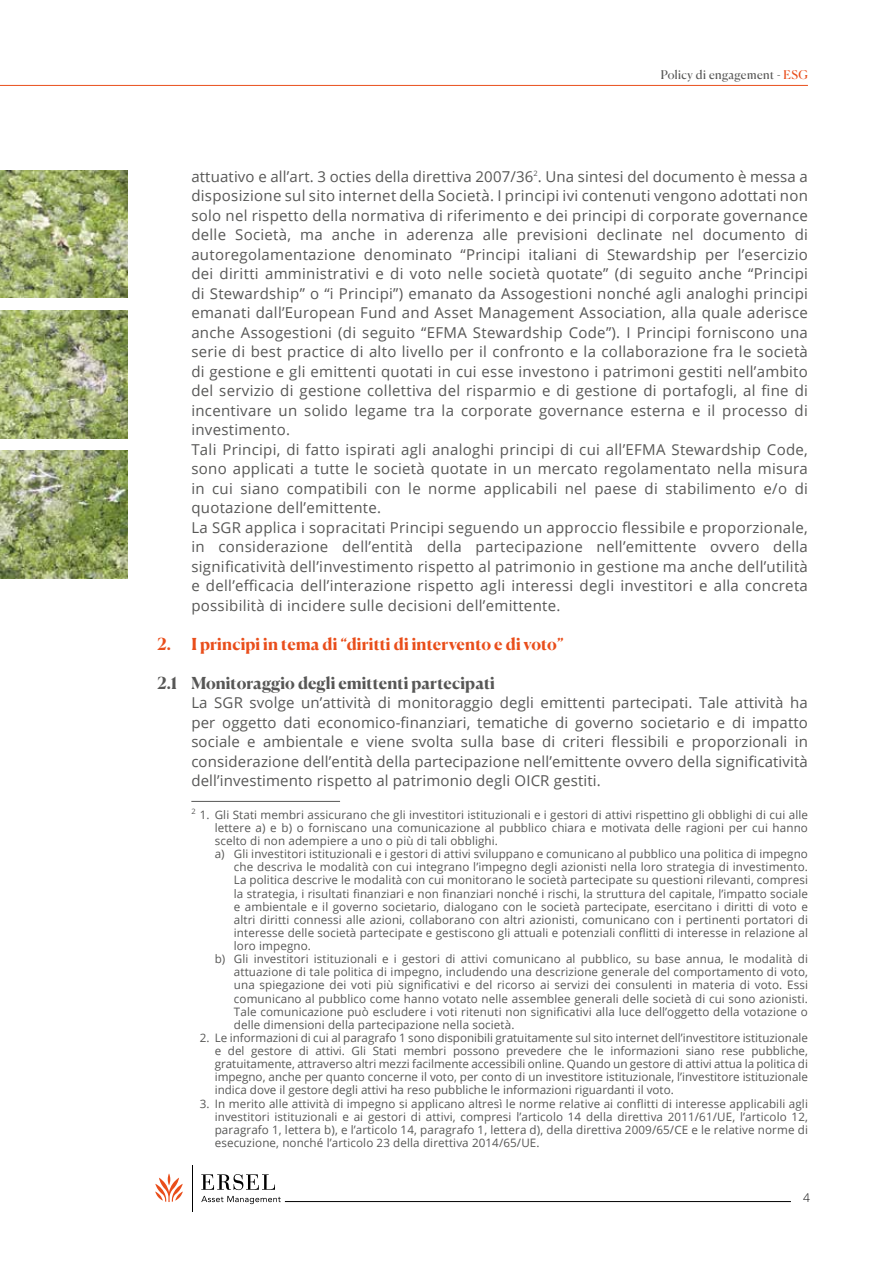
<style>
.page{position:relative;width:893px;height:1263px;background:#fff}
.page>*{position:absolute;margin:0;border:0;box-sizing:border-box;transform-origin:0 0}
.t1{font:700 16.5px "Canela";letter-spacing:.01em;color:#e94e1b}
.t2{font:700 16.5px "Canela";letter-spacing:.005em;color:#575756}
.t3{font:15px/19.5px "Open Sans";letter-spacing:.02em;color:#575756}
.t4{font:12px "Canela";letter-spacing:.04em;color:#575756}
.t5{font:300 12px "Open Sans";color:#000}
.t6{font:11.7px/13px "Open Sans";letter-spacing:.01em;color:#575756;text-align:justify}
.s1{color:#e94e1b}
</style>
<div class="page">
<hr style="left:0;top:85px;width:808px;height:1px;background:#e94e1b">
<hr style="left:191px;top:801px;width:149px;height:1px;background:#575756">
<hr style="left:285px;top:1201px;width:506px;height:1px;background:#000">
<svg style="left:201px;top:1196px;width:80px;height:8px"></svg>
<svg style="left:201px;top:1174px;width:74px;height:16px"></svg>
<hr style="left:192px;top:1165px;width:1px;height:46px;background:#000">
<svg style="left:155px;top:1173px;width:28px;height:29px"></svg>
<img style="left:0;top:170px;width:128px;height:128px">
<img style="left:0;top:310px;width:128px;height:128px">
<img style="left:0;top:451px;width:128px;height:127px">
<p class="t4" style="left:661px;top:66px;width:149px">Policy di engagement - <span class="s1">ESG</span></p>
<p class="t3" style="left:191px;top:166px;width:618px">attuativo e all’art. 3 octies della direttiva 2007/36<sup>2</sup>. Una sintesi del documento è messa a disposizione sul sito internet della Società. I principi ivi contenuti vengono adottati non solo nel rispetto della normativa di riferimento e dei principi di corporate governance delle Società, ma anche in aderenza alle previsioni declinate nel documento di autoregolamentazione denominato “Principi italiani di Stewardship per l’esercizio dei diritti amministrativi e di voto nelle società quotate” (di seguito anche “Principi di Stewardship” o “i Principi”) emanato da Assogestioni nonché agli analoghi principi emanati dall’European Fund and Asset Management Association, alla quale aderisce anche Assogestioni (di seguito “EFMA Stewardship Code”). I Principi forniscono una serie di best practice di alto livello per il confronto e la collaborazione fra le società di gestione e gli emittenti quotati in cui esse investono i patrimoni gestiti nell’ambito del servizio di gestione collettiva del risparmio e di gestione di portafogli, al fine di incentivare un solido legame tra la corporate governance esterna e il processo di investimento.<br>Tali Principi, di fatto ispirati agli analoghi principi di cui all’EFMA Stewardship Code, sono applicati a tutte le società quotate in un mercato regolamentato nella misura in cui siano compatibili con le norme applicabili nel paese di stabilimento e/o di quotazione dell’emittente.<br>La SGR applica i sopracitati Principi seguendo un approccio flessibile e proporzionale, in considerazione dell’entità della partecipazione nell’emittente ovvero della significatività dell’investimento rispetto al patrimonio in gestione ma anche dell’utilità e dell’efficacia dell’interazione rispetto agli interessi degli investitori e alla concreta possibilità di incidere sulle decisioni dell’emittente.</p>
<h1 class="t1" style="left:157px;top:631px;width:408px">2. I principi in tema di “diritti di intervento e di voto”</h1>
<h1 class="t2" style="left:157px;top:670px;width:339px">2.1 Monitoraggio degli emittenti partecipati</h1>
<p class="t3" style="left:191px;top:692px;width:618px;text-align:justify">La SGR svolge un’attività di monitoraggio degli emittenti partecipati. Tale attività ha per oggetto dati economico-finanziari, tematiche di governo societario e di impatto sociale e ambientale e viene svolta sulla base di criteri flessibili e proporzionali in considerazione dell’entità della partecipazione nell’emittente ovvero della significatività dell’investimento rispetto al patrimonio degli OICR gestiti.</p>
<p class="t6" style="left:191px;top:808px;width:618px"><sup>2</sup> 1. Gli Stati membri assicurano che gli investitori istituzionali e i gestori di attivi rispettino gli obblighi di cui alle</p>
<p class="t6" style="left:215px;top:821px;width:595px">lettere a) e b) o forniscano una comunicazione al pubblico chiara e motivata delle ragioni per cui hanno</p>
<p class="t6" style="left:215px;top:834px;width:285px">scelto di non adempiere a uno o più di tali obblighi.</p>
<p class="t6" style="left:215px;top:847px;width:595px">a) Gli investitori istituzionali e i gestori di attivi sviluppano e comunicano al pubblico una politica di impegno</p>
<p class="t6" style="left:234px;top:860px;width:576px">che descriva le modalità con cui integrano l’impegno degli azionisti nella loro strategia di investimento.</p>
<p class="t6" style="left:234px;top:873px;width:576px">La politica descrive le modalità con cui monitorano le società partecipate su questioni rilevanti, compresi</p>
<p class="t6" style="left:234px;top:886px;width:576px">la strategia, i risultati finanziari e non finanziari nonché i rischi, la struttura del capitale, l’impatto sociale</p>
<p class="t6" style="left:234px;top:899px;width:576px">e ambientale e il governo societario, dialogano con le società partecipate, esercitano i diritti di voto e</p>
<p class="t6" style="left:234px;top:913px;width:576px">altri diritti connessi alle azioni, collaborano con altri azionisti, comunicano con i pertinenti portatori di</p>
<p class="t6" style="left:234px;top:926px;width:576px">interesse delle società partecipate e gestiscono gli attuali e potenziali conflitti di interesse in relazione al</p>
<p class="t6" style="left:234px;top:939px;width:79px">loro impegno.</p>
<p class="t6" style="left:215px;top:952px;width:595px">b) Gli investitori istituzionali e i gestori di attivi comunicano al pubblico, su base annua, le modalità di</p>
<p class="t6" style="left:234px;top:965px;width:576px">attuazione di tale politica di impegno, includendo una descrizione generale del comportamento di voto,</p>
<p class="t6" style="left:234px;top:978px;width:576px">una spiegazione dei voti più significativi e del ricorso ai servizi dei consulenti in materia di voto. Essi</p>
<p class="t6" style="left:234px;top:991px;width:576px">comunicano al pubblico come hanno votato nelle assemblee generali delle società di cui sono azionisti.</p>
<p class="t6" style="left:234px;top:1004px;width:576px">Tale comunicazione può escludere i voti ritenuti non significativi alla luce dell’oggetto della votazione o</p>
<p class="t6" style="left:234px;top:1018px;width:282px">delle dimensioni della partecipazione nella società.</p>
<p class="t6" style="left:215px;top:1031px;width:595px;text-indent:-15px">2. Le informazioni di cui al paragrafo 1 sono disponibili gratuitamente sul sito internet dell’investitore istituzionale e del gestore di attivi. Gli Stati membri possono prevedere che le informazioni siano rese pubbliche, gratuitamente, attraverso altri mezzi facilmente accessibili online. Quando un gestore di attivi attua la politica di impegno, anche per quanto concerne il voto, per conto di un investitore istituzionale, l’investitore istituzionale indica dove il gestore degli attivi ha reso pubbliche le informazioni riguardanti il voto.</p>
<p class="t6" style="left:215px;top:1096px;width:595px;text-indent:-15px">3. In merito alle attività di impegno si applicano altresì le norme relative ai conflitti di interesse applicabili agli investitori istituzionali e ai gestori di attivi, compresi l’articolo 14 della direttiva 2011/61/UE, l’articolo 12, paragrafo 1, lettera b), e l’articolo 14, paragrafo 1, lettera d), della direttiva 2009/65/CE e le relative norme di esecuzione, nonché l’articolo 23 della direttiva 2014/65/UE.</p>
<p class="t5" style="left:803px;top:1189px;width:8px">4</p>
</div>
